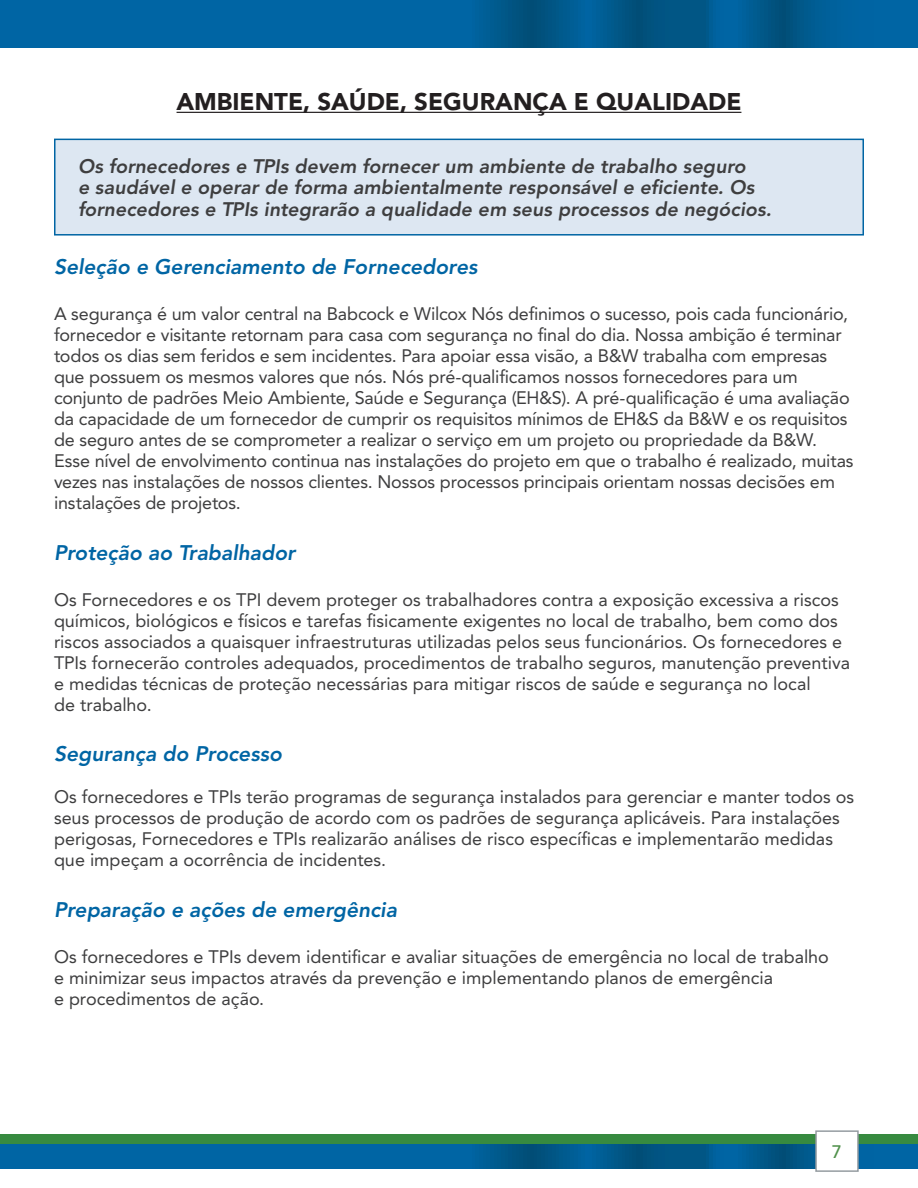
<style>
.page{position:relative;width:918px;height:1188px;background:#fff}
.page>*{position:absolute;margin:0;border:0;box-sizing:border-box;transform-origin:0 0}
.t1{font:900 24px "Avenir LT Std";color:#231f20}
.t2{font:italic 800 21px "Avenir LT Std";color:#0065a4}
.t3{font:italic 800 19.5px/21.6px "Avenir LT Std";letter-spacing:.005em;color:#3e3e3f}
.t4{font:18px/21px "Avenir LT Std";letter-spacing:-.005em;color:#3e3e3f}
.t5{font:500 18px "Avenir LT Std";color:#50914b}
</style>
<div class="page">
<svg style="left:0;top:0;width:918px;height:48px;background:#00609a"></svg>
<svg style="left:0;top:1144px;width:918px;height:25px;background:#00609a"></svg>
<div style="left:0;top:1135px;width:918px;height:9px;background:#378a40"></div>
<div style="left:815px;top:1130px;width:44px;height:42px;background:#fff;border:2px solid #959ca1"></div>
<hr style="left:177px;top:112px;width:564px;height:1px;background:#231f20">
<div style="left:55px;top:139px;width:808px;height:96px;background:#dde7f2"></div>
<div style="left:54px;top:139px;width:810px;height:97px;border:2px solid #0065a4"></div>
<h1 class="t1" style="left:177px;top:87px;width:566px">AMBIENTE, SAÚDE, SEGURANÇA E QUALIDADE</h1>
<p class="t3" style="left:78px;top:156px;width:695px">Os fornecedores e TPIs devem fornecer um ambiente de trabalho seguro<br>e saudável e operar de forma ambientalmente responsável e eficiente. Os fornecedores e TPIs integrarão a qualidade em seus processos de negócios.</p>
<p class="t2" style="left:54px;top:254px;width:425px">Seleção e Gerenciamento de Fornecedores</p>
<p class="t4" style="left:54px;top:304px;width:801px">A segurança é um valor central na Babcock e Wilcox Nós definimos o sucesso, pois cada funcionário, fornecedor e visitante retornam para casa com segurança no final do dia. Nossa ambição é terminar todos os dias sem feridos e sem incidentes. Para apoiar essa visão, a B&amp;W trabalha com empresas que possuem os mesmos valores que nós. Nós pré-qualificamos nossos fornecedores para um conjunto de padrões Meio Ambiente, Saúde e Segurança (EH&amp;S). A pré-qualificação é uma avaliação da capacidade de um fornecedor de cumprir os requisitos mínimos de EH&amp;S da B&amp;W e os requisitos de seguro antes de se comprometer a realizar o serviço em um projeto ou propriedade da B&amp;W.<br>Esse nível de envolvimento continua nas instalações do projeto em que o trabalho é realizado, muitas vezes nas instalações de nossos clientes. Nossos processos principais orientam nossas decisões em instalações de projetos.</p>
<p class="t2" style="left:54px;top:540px;width:243px">Proteção ao Trabalhador</p>
<p class="t4" style="left:54px;top:589px;width:798px">Os Fornecedores e os TPI devem proteger os trabalhadores contra a exposição excessiva a riscos químicos, biológicos e físicos e tarefas fisicamente exigentes no local de trabalho, bem como dos riscos associados a quaisquer infraestruturas utilizadas pelos seus funcionários. Os fornecedores e TPIs fornecerão controles adequados, procedimentos de trabalho seguros, manutenção preventiva e medidas técnicas de proteção necessárias para mitigar riscos de saúde e segurança no local<br>de trabalho.</p>
<p class="t2" style="left:54px;top:742px;width:229px">Segurança do Processo</p>
<p class="t4" style="left:54px;top:787px;width:802px">Os fornecedores e TPIs terão programas de segurança instalados para gerenciar e manter todos os seus processos de produção de acordo com os padrões de segurança aplicáveis. Para instalações perigosas, Fornecedores e TPIs realizarão análises de risco específicas e implementarão medidas que impeçam a ocorrência de incidentes.</p>
<p class="t2" style="left:54px;top:897px;width:344px">Preparação e ações de emergência</p>
<p class="t4" style="left:54px;top:946px;width:776px">Os fornecedores e TPIs devem identificar e avaliar situações de emergência no local de trabalho e minimizar seus impactos através da prevenção e implementando planos de emergência<br>e procedimentos de ação.</p>
<p class="t5" style="left:832px;top:1141px;width:12px">7</p>
</div>
